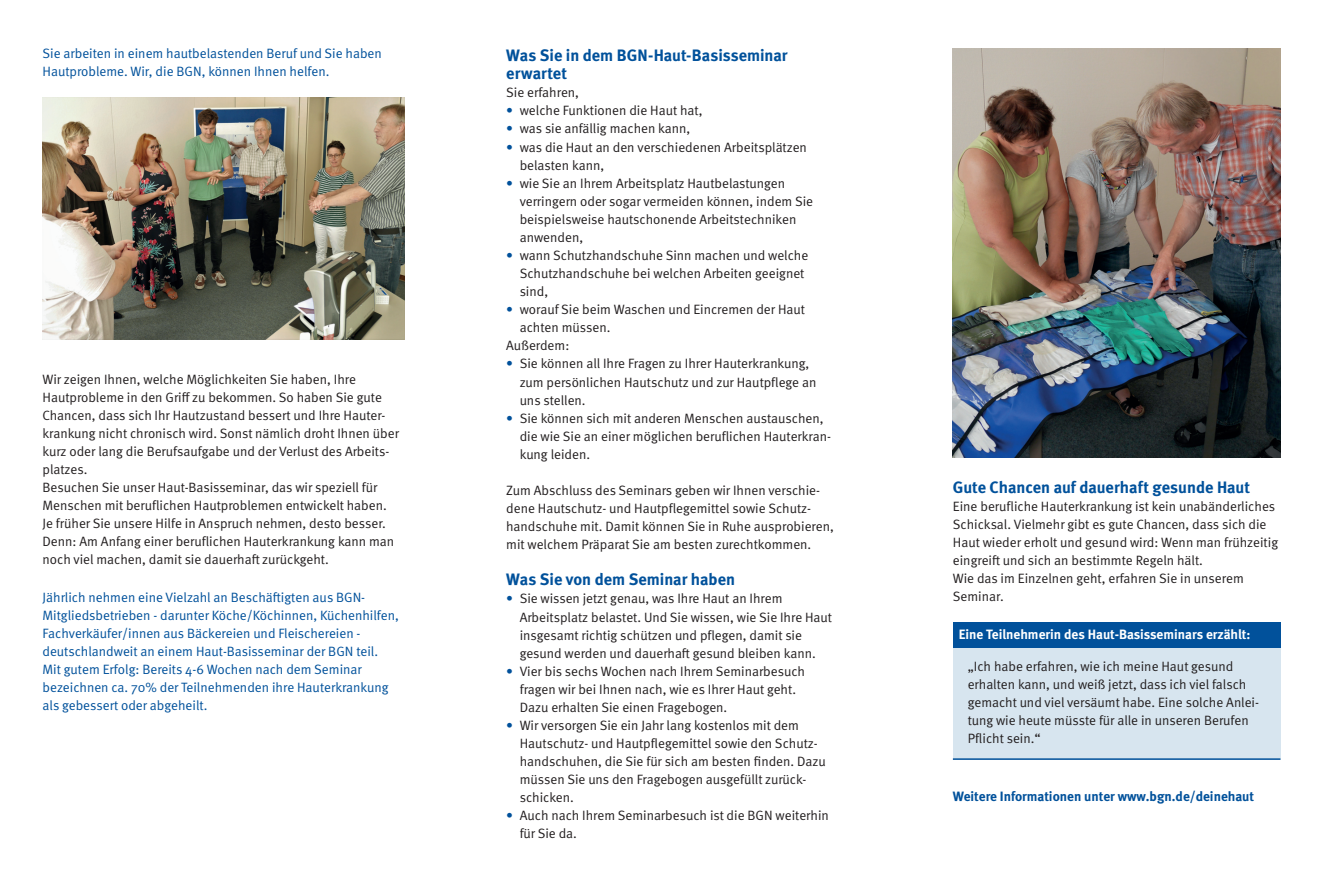
<style>
.page{position:relative;width:1340px;height:893px;background:#fff}
.page>*{position:absolute;margin:0;border:0;box-sizing:border-box;transform-origin:0 0}
.t1{font:700 16.5px/18.1px "DGUV Meta";color:#01519b}
.t2{font:13.5px/18.1px "DGUV Meta";color:#231f20}
.t3{font:13.5px/18.1px "DGUV Meta";color:#01519b}
.t4{font:700 13.5px "DGUV Meta";color:#fff}
.t5{font:700 13.5px "DGUV Meta";color:#01519b}
.s1{color:#01519b}
</style>
<div class="page">
<img style="left:43px;top:98px;width:361px;height:242px">
<img style="left:952px;top:48px;width:328px;height:410px">
<div style="left:952px;top:634px;width:328px;height:126px;background:#d7e5ef"></div>
<div style="left:952px;top:622px;width:328px;height:25px;background:#01519b"></div>
<hr style="left:952px;top:758px;width:328px;height:2px;background:#01519b">
<p class="t3" style="left:43px;top:45px;width:341px">Sie arbeiten in einem hautbelastenden Beruf und Sie haben<br>Hautprobleme. Wir, die BGN, können Ihnen helfen.</p>
<p class="t2" style="left:43px;top:371px;width:358px">Wir zeigen Ihnen, welche Möglichkeiten Sie haben, Ihre Hautprobleme in den Griff zu bekommen. So haben Sie gute Chancen, dass sich Ihr Hautzustand bessert und Ihre Hauter&shy;krankung nicht chronisch wird. Sonst nämlich droht Ihnen über kurz oder lang die Berufsaufgabe und der Verlust des Arbeits&shy;platzes.<br>Besuchen Sie unser Haut-Basisseminar, das wir speziell für Menschen mit beruflichen Hautproblemen entwickelt haben.<br>Je früher Sie unsere Hilfe in Anspruch nehmen, desto besser.<br>Denn: Am Anfang einer beruf lichen Haut erkrankung kann man noch viel machen, damit sie dauerhaft zurückgeht.</p>
<p class="t3" style="left:43px;top:589px;width:358px">Jährlich nehmen eine Vielzahl an Beschäftigten aus BGN-Mitgliedsbetrieben - darunter Köche/Köchinnen, Küchenhilfen, Fachverkäufer/innen aus Bäckereien und Fleischereien - deutschlandweit an einem Haut-Basisseminar der BGN teil.<br>Mit gutem Erfolg: Bereits 4-6 Wochen nach dem Seminar bezeichnen ca. 70% der Teilnehmenden ihre Hauterkrankung als gebessert oder abgeheilt.</p>
<p class="t1" style="left:506px;top:48px;width:283px">Was Sie in dem BGN-Haut-Basisseminar erwartet</p>
<p class="t2" style="left:506px;top:85px;width:74px">Sie erfahren,</p>
<p class="t2" style="left:506px;top:103px;width:198px"><span class="s1">•</span> welche Funktionen die Haut hat,</p>
<p class="t2" style="left:506px;top:121px;width:186px"><span class="s1">•</span> was sie anfällig machen kann,</p>
<p class="t2" style="left:519px;top:139px;width:289px;text-indent:-14px"><span class="s1">•</span> was die Haut an den verschiedenen Arbeitsplätzen belasten kann,</p>
<p class="t2" style="left:519px;top:175px;width:295px;text-indent:-14px"><span class="s1">•</span> wie Sie an Ihrem Arbeitsplatz Hautbelastungen verringern oder sogar vermeiden können, indem Sie beispielsweise hautschonende Arbeitstechniken anwenden,</p>
<p class="t2" style="left:519px;top:247px;width:290px;text-indent:-14px"><span class="s1">•</span> wann Schutzhandschuhe Sinn machen und welche<br>Schutzhandschuhe bei welchen Arbeiten geeignet sind,</p>
<p class="t2" style="left:506px;top:301px;width:300px"><span class="s1">•</span> worauf Sie beim Waschen und Eincremen der Haut</p>
<p class="t2" style="left:519px;top:320px;width:92px">achten müssen.</p>
<p class="t2" style="left:506px;top:338px;width:65px">Außerdem:</p>
<p class="t2" style="left:519px;top:356px;width:298px;text-indent:-14px"><span class="s1">•</span> Sie können all Ihre Fragen zu Ihrer Hauterkrankung, zum persönlichen Hautschutz und zur Hautpflege an uns stellen.</p>
<p class="t2" style="left:519px;top:410px;width:313px;text-indent:-14px"><span class="s1">•</span> Sie können sich mit anderen Menschen austauschen, die wie Sie an einer möglichen beruflichen Hauterkran&shy;kung leiden.</p>
<p class="t2" style="left:506px;top:482px;width:329px">Zum Abschluss des Seminars geben wir Ihnen verschie&shy;dene Hautschutz- und Hautpflegemittel sowie Schutz&shy;handschuhe mit. Damit können Sie in Ruhe ausprobieren, mit welchem Präparat Sie am besten zurechtkommen.</p>
<p class="t1" style="left:506px;top:572px;width:230px">Was Sie von dem Seminar haben</p>
<p class="t2" style="left:519px;top:591px;width:314px;text-indent:-13px"><span class="s1">•</span> Sie wissen jetzt genau, was Ihre Haut an Ihrem Arbeitsplatz belastet. Und Sie wissen, wie Sie Ihre Haut insgesamt richtig schützen und pflegen, damit sie gesund werden und dauerhaft gesund bleiben kann.</p>
<p class="t2" style="left:519px;top:663px;width:287px;text-indent:-14px"><span class="s1">•</span> Vier bis sechs Wochen nach Ihrem Seminarbesuch fragen wir bei Ihnen nach, wie es Ihrer Haut geht.<br>Dazu erhalten Sie einen Fragebogen.</p>
<p class="t2" style="left:519px;top:717px;width:307px;text-indent:-14px"><span class="s1">•</span> Wir versorgen Sie ein Jahr lang kostenlos mit dem Haut schutz- und Hautpflegemittel sowie den Schutz&shy;handschuhen, die Sie für sich am besten finden. Dazu müssen Sie uns den Fragebogen ausgefüllt zurück&shy;schicken.</p>
<p class="t2" style="left:519px;top:808px;width:311px;text-indent:-14px"><span class="s1">•</span> Auch nach Ihrem Seminarbesuch ist die BGN weiterhin für Sie da.</p>
<p class="t1" style="left:952px;top:480px;width:299px">Gute Chancen auf dauerhaft gesunde Haut</p>
<p class="t2" style="left:952px;top:498px;width:327px">Eine berufliche Hauterkrankung ist kein unabänderliches Schicksal. Vielmehr gibt es gute Chancen, dass sich die Haut wieder erholt und gesund wird: Wenn man frühzeitig eingreift und sich an bestimmte Regeln hält.<br>Wie das im Einzelnen geht, erfahren Sie in unserem Seminar.</p>
<p class="t4" style="left:958px;top:630px;width:293px">Eine Teilnehmerin des Haut-Basisseminars erzählt:</p>
<p class="t2" style="left:967px;top:658px;width:293px">„Ich habe erfahren, wie ich meine Haut gesund erhalten kann, und weiß jetzt, dass ich viel falsch gemacht und viel versäumt habe. Eine solche Anlei&shy;tung wie heute müsste für alle in unseren Berufen Pflicht sein.“</p>
<p class="t5" style="left:952px;top:791px;width:303px">Weitere Informationen unter www.bgn.de/deinehaut</p>
</div>
